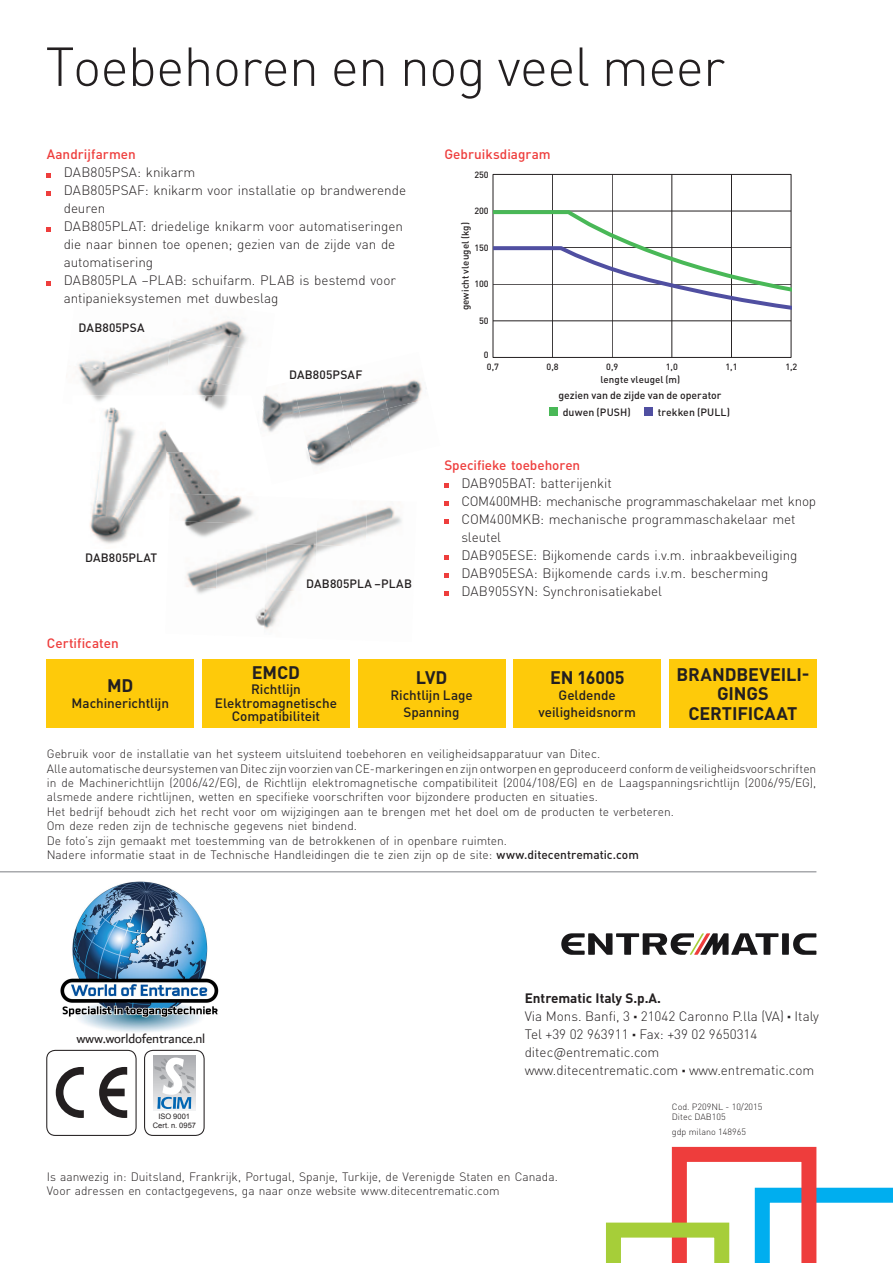
<style>
.page{position:relative;width:893px;height:1263px;background:#fff}
.page>*{position:absolute;margin:0;border:0;box-sizing:border-box;transform-origin:0 0}
.t1{font:300 54px "DIN Pro";letter-spacing:-.015em;color:#231f20}
.t2{font:700 18px/19.5px "DIN Pro";letter-spacing:-.01em;color:#231f20;text-align:center}
.t3{font:300 13.5px/18px "DIN Pro";letter-spacing:-.005em;color:#231f20}
.t4{font:500 13.5px/13.5px "DIN Pro";letter-spacing:-.005em;color:#231f20;text-align:center}
.t5{font:500 13.5px "DIN Pro";color:#ee3d3c}
.t6{font:13.5px "Dubai";letter-spacing:-.01em;color:#221e1f}
.t7{font:300 12px/14.4px "DIN Pro";color:#231f20}
.t8{font:500 12px "DIN Pro";letter-spacing:.015em;color:#231f20}
.t9{font:500 10.5px/16.2px "DIN Pro";letter-spacing:.005em;color:#231f20}
.t10{font:500 9.75px "DIN Pro";letter-spacing:.01em;color:#231f20}
.t11{font:300 9px/10.8px "DIN Pro";color:#231f20}
.t12{font:500 9px/12.6px "DIN Pro";color:#231f20}
.t13{font:7.5px/9px "Arial";letter-spacing:.01em;color:#231f20;text-align:center}
.s1{font-weight:500}
.s2{font-weight:700}
.s3{font-weight:900}
</style>
<div class="page">
<hr style="left:0;top:871px;width:816px;height:1px;background:#a8a9ad">
<svg style="left:56px;top:1067px;width:28px;height:51px"></svg>
<svg style="left:99px;top:1067px;width:28px;height:51px"></svg>
<div style="left:46px;top:1050px;width:91px;height:86px;border:1px solid #231f20;border-radius:9px"></div>
<svg style="left:606px;top:1147px;width:287px;height:116px"></svg>
<div style="left:144px;top:1050px;width:61px;height:86px;border:1px solid #231f20;border-radius:9px"></div>
<div style="left:153px;top:1055px;width:43px;height:55px;background:#a9aaae"></div>
<svg style="left:154px;top:1057px;width:41px;height:52px"></svg>
<svg style="left:793px;top:933px;width:23px;height:22px"></svg>
<div style="left:782px;top:933px;width:7px;height:22px;background:#181719"></div>
<svg style="left:561px;top:933px;width:217px;height:22px"></svg>
<img style="left:278px;top:530px;width:38px;height:13px">
<img style="left:316px;top:513px;width:50px;height:32px">
<img style="left:366px;top:506px;width:36px;height:30px">
<img style="left:186px;top:562px;width:30px;height:25px">
<img style="left:216px;top:546px;width:49px;height:42px">
<img style="left:265px;top:543px;width:51px;height:47px">
<img style="left:315px;top:545px;width:28px;height:45px">
<img style="left:193px;top:587px;width:23px;height:7px">
<img style="left:214px;top:588px;width:50px;height:38px">
<img style="left:264px;top:590px;width:30px;height:39px">
<img style="left:175px;top:320px;width:73px;height:19px">
<img style="left:78px;top:342px;width:88px;height:23px">
<img style="left:166px;top:339px;width:82px;height:38px">
<img style="left:78px;top:365px;width:88px;height:30px">
<img style="left:164px;top:377px;width:70px;height:18px">
<img style="left:266px;top:394px;width:26px;height:34px">
<img style="left:292px;top:392px;width:42px;height:27px">
<img style="left:334px;top:386px;width:42px;height:28px">
<img style="left:376px;top:379px;width:51px;height:29px">
<img style="left:267px;top:428px;width:9px;height:4px">
<img style="left:303px;top:418px;width:42px;height:48px">
<img style="left:345px;top:408px;width:42px;height:43px">
<img style="left:387px;top:399px;width:40px;height:24px">
<img style="left:262px;top:394px;width:4px;height:33px">
<img style="left:90px;top:421px;width:76px;height:123px">
<img style="left:166px;top:431px;width:51px;height:62px">
<img style="left:182px;top:493px;width:72px;height:28px">
<img style="left:184px;top:521px;width:75px;height:28px">
<img style="left:91px;top:395px;width:121px;height:26px">
<img style="left:212px;top:395px;width:16px;height:15px">
<hr style="left:493px;top:321px;width:298px;height:1px;background:#231f20">
<hr style="left:731px;top:174px;width:1px;height:183px;background:#231f20">
<hr style="left:672px;top:174px;width:1px;height:183px;background:#231f20">
<hr style="left:612px;top:174px;width:1px;height:183px;background:#231f20">
<hr style="left:552px;top:174px;width:1px;height:183px;background:#231f20">
<div style="left:493px;top:174px;width:298px;height:184px;border:1px solid #231f20"></div>
<svg style="left:493px;top:208px;width:298px;height:105px"></svg>
<div style="left:47px;top:659px;width:147px;height:68px;background:#feca0a"></div>
<div style="left:202px;top:659px;width:148px;height:68px;background:#feca0a"></div>
<div style="left:358px;top:659px;width:147px;height:68px;background:#feca0a"></div>
<div style="left:514px;top:659px;width:147px;height:68px;background:#feca0a"></div>
<div style="left:669px;top:659px;width:147px;height:68px;background:#feca0a"></div>
<svg style="left:47px;top:173px;width:4px;height:4px"></svg>
<svg style="left:47px;top:191px;width:4px;height:4px"></svg>
<svg style="left:47px;top:227px;width:4px;height:4px"></svg>
<svg style="left:47px;top:281px;width:4px;height:4px"></svg>
<div style="left:550px;top:407px;width:8px;height:8px;background:#49b857"></div>
<div style="left:645px;top:407px;width:8px;height:8px;background:#504fa1"></div>
<svg style="left:444px;top:483px;width:5px;height:5px"></svg>
<svg style="left:444px;top:501px;width:5px;height:5px"></svg>
<svg style="left:444px;top:519px;width:5px;height:5px"></svg>
<svg style="left:444px;top:555px;width:5px;height:5px"></svg>
<svg style="left:444px;top:573px;width:5px;height:5px"></svg>
<svg style="left:444px;top:591px;width:5px;height:5px"></svg>
<img style="left:60px;top:881px;width:159px;height:151px">
<h1 class="t1" style="left:45px;top:30px;width:681px">Toebehoren en nog veel meer</h1>
<p class="t5" style="left:47px;top:145px;width:91px">Aandrijfarmen</p>
<p class="t3" style="left:64px;top:163px;width:344px">DAB805PSA: knikarm<br>DAB805PSAF: knikarm voor installatie op brandwerende deuren<br>DAB805PLAT: driedelige knikarm voor automatiseringen die naar binnen toe openen; gezien van de zijde van de automatisering<br>DAB805PLA –PLAB: schuifarm. PLAB is bestemd voor antipanieksystemen met duwbeslag</p>
<p class="t8" style="left:79px;top:320px;width:67px">DAB805PSA</p>
<p class="t8" style="left:289px;top:367px;width:75px">DAB805PSAF</p>
<p class="t8" style="left:85px;top:549px;width:74px">DAB805PLAT</p>
<p class="t8" style="left:306px;top:575px;width:107px">DAB805PLA –PLAB</p>
<p class="t5" style="left:444px;top:145px;width:108px">Gebruiksdiagram</p>
<p class="t12" style="left:474px;top:168px;width:16px">250</p>
<p class="t12" style="left:474px;top:204px;width:16px">200</p>
<p class="t12" style="left:474px;top:241px;width:16px">150</p>
<p class="t12" style="left:474px;top:277px;width:16px">100</p>
<p class="t12" style="left:479px;top:314px;width:11px">50</p>
<p class="t12" style="left:487px;top:348px;width:14px;text-indent:-3px">0<br>0,7</p>
<p class="t10" style="left:459px;top:310px;width:90px;rotate:-90deg">gewicht vleugel (kg)</p>
<p class="t12" style="left:547px;top:360px;width:14px">0,8</p>
<p class="t12" style="left:606px;top:360px;width:14px">0,9</p>
<p class="t12" style="left:666px;top:360px;width:14px">1,0</p>
<p class="t12" style="left:725px;top:360px;width:14px">1,1</p>
<p class="t12" style="left:785px;top:360px;width:14px">1,2</p>
<p class="t10" style="left:600px;top:373px;width:81px">lengte vleugel (m)</p>
<p class="t9" style="left:563px;top:387px;width:160px;text-indent:-4px">gezien van de zijde van de operator duwen (PUSH)</p>
<p class="t9" style="left:658px;top:403px;width:74px">trekken (PULL)</p>
<p class="t5" style="left:444px;top:455px;width:137px">Specifieke toebehoren</p>
<p class="t3" style="left:461px;top:473px;width:356px">DAB905BAT: batterijenkit<br>COM400MHB: mechanische programmaschakelaar met knop COM400MKB: mechanische programmaschakelaar met sleutel<br>DAB905ESE: Bijkomende cards i.v.m. inbraakbeveiliging DAB905ESA: Bijkomende cards i.v.m. bescherming DAB905SYN: Synchronisatiekabel</p>
<p class="t5" style="left:47px;top:634px;width:73px">Certificaten</p>
<h2 class="t2" style="left:107px;top:675px;width:28px">MD</h2>
<p class="t4" style="left:72px;top:696px;width:99px">Machinerichtlijn</p>
<h2 class="t2" style="left:252px;top:662px;width:50px">EMCD</h2>
<p class="t4" style="left:215px;top:682px;width:123px">Richtlijn<br>Elektromagnetische<br>Compatibiliteit</p>
<h2 class="t2" style="left:416px;top:666px;width:33px">LVD</h2>
<p class="t4" style="left:390px;top:686px;width:84px;line-height:16.5px">Richtlijn Lage<br>Spanning</p>
<h2 class="t2" style="left:550px;top:666px;width:76px">EN 16005</h2>
<p class="t4" style="left:539px;top:686px;width:99px;line-height:16.5px">Geldende veiligheidsnorm</p>
<h2 class="t2" style="left:676px;top:663px;width:134px">BRANDBEVEILI-<br>GINGS<br>CERTIFICAAT</h2>
<p class="t7" style="left:47px;top:746px;width:771px">Gebruik voor de installatie van het systeem uitsluitend toebehoren en veiligheidsapparatuur van Ditec.<br>Alle automatische deursystemen van Ditec zijn voorzien van CE-markeringen en zijn ontworpen en geproduceerd conform de veiligheidsvoorschriften in de Machinerichtlijn (2006/42/EG), de Richtlijn elektromagnetische compatibiliteit (2004/108/EG) en de Laagspanningsrichtlijn (2006/95/EG), alsmede andere richtlijnen, wetten en specifieke voorschriften voor bijzondere producten en situaties.<br>Het bedrijf behoudt zich het recht voor om wijzigingen aan te brengen met het doel om de producten te verbeteren.<br>Om deze reden zijn de technische gegevens niet bindend.<br>De foto’s zijn gemaakt met toestemming van de betrokkenen of in openbare ruimten.<br>Nadere informatie staat in de Technische Handleidingen die te zien zijn op de site: <span class="s1">www.ditecentrematic.com</span></p>
<p class="t6" style="left:76px;top:1030px;width:130px">www.worldofentrance.nl</p>
<p class="t13" style="left:153px;top:1112px;width:45px">ISO 9001<br>Cert. n. 0957</p>
<p class="t3" style="left:525px;top:989px;width:296px"><span class="s2">Entrematic Italy S.p.A.<br></span>Via Mons. Banfi, 3 <span class="s3">·</span> 21042 Caronno P.lla (VA) <span class="s3">·</span> Italy Tel +39 02 963911 <span class="s3">·</span> Fax: +39 02 9650314 ditec@entrematic.com<br>www.ditecentrematic.com <span class="s3">·</span> www.entrematic.com</p>
<p class="t11" style="left:672px;top:1100px;width:92px">Cod. P209NL - 10/2015<br>Ditec DAB105</p>
<p class="t11" style="left:672px;top:1126px;width:76px">gdp milano 148965</p>
<p class="t7" style="left:47px;top:1168px;width:513px">Is aanwezig in: Duitsland, Frankrijk, Portugal, Spanje, Turkije, de Verenigde Staten en Canada.<br>Voor adressen en contactgegevens, ga naar onze website www.ditecentrematic.com</p>
</div>
